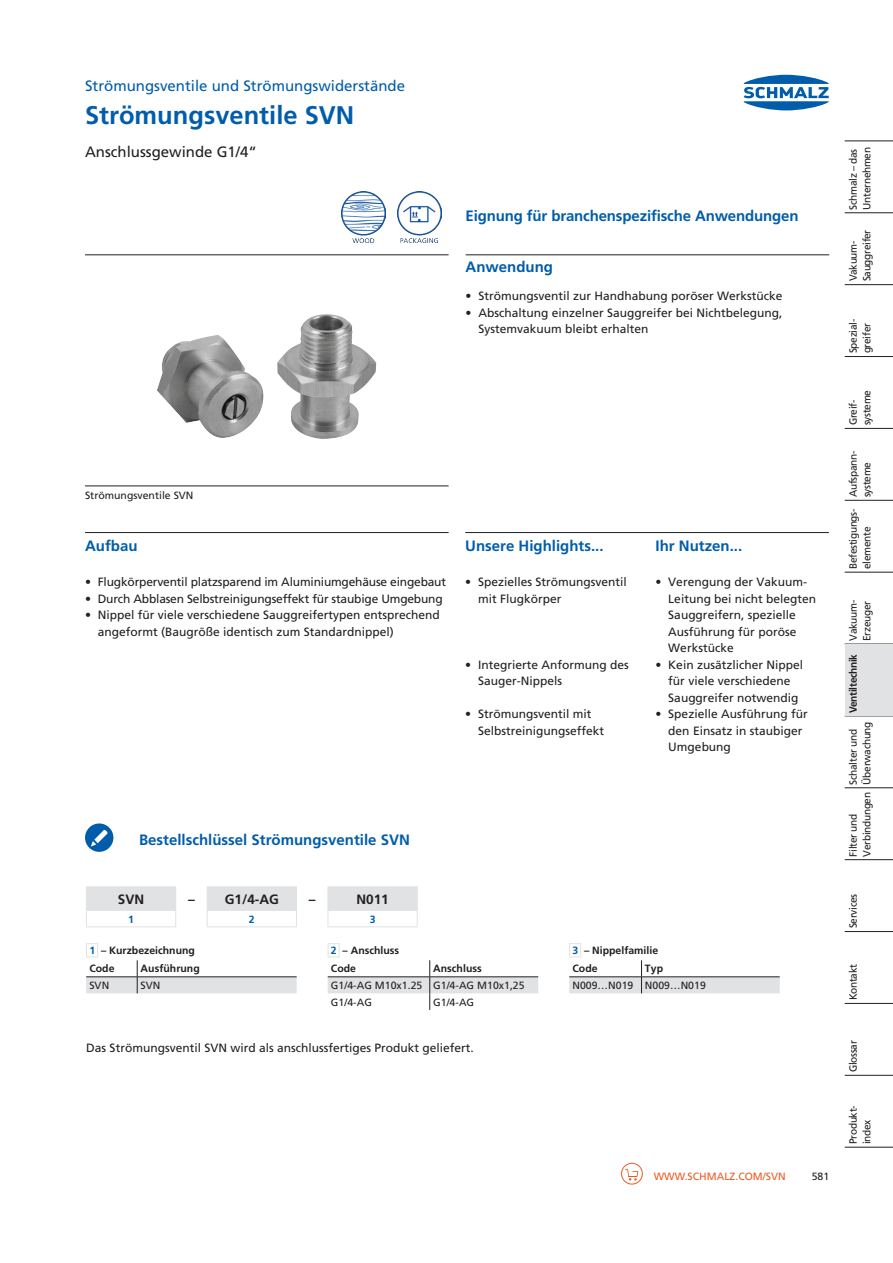
<style>
.page{position:relative;width:893px;height:1263px;background:#fff}
.page>*{position:absolute;margin:0;border:0;box-sizing:border-box;transform-origin:0 0}
.Produkt-Beschreibung{font:700 25.5px "Frutiger LT";color:#015dac}
.Produkt-Beschreibung-2{font:700 15px "Frutiger LT";letter-spacing:-.01em;color:#015dac}
.Produkt-Beschreibung-3{font:15px "Frutiger LT";color:#015dac}
.Produkt-Daten-Headli{font:700 15px "Frutiger LT";color:#015dac}
.Produkt-Beschreibung-4{font:15px "Frutiger LT";color:#231f20}
.t1{font:700 13.5px "Frutiger LT";color:#231f20}
.Produkt-Beschreibung-5{font:12px/16.5px "Frutiger LT";color:#231f20}
.Produkt-Bestellhinwe{font:12px "Frutiger LT";color:#231f20}
.Global-Taben-inaktiv{font:10.5px "Frutiger LT";letter-spacing:-.03em;color:#231f20;scale:.96 1}
.Produkt-Bilduntersch{font:10.5px/16.6px "Frutiger LT";letter-spacing:.005em;color:#231f20}
.Global-Taben-aktiv{font:700 10.5px/18.5px "Frutiger LT";color:#231f20}
.Global-URL{font:10.5px "Frutiger LT";color:#f15921}
.Global-Taben-aktiv-2{font:700 10.5px "Frutiger LT";letter-spacing:-.03em;color:#231f20;scale:.96 1}
.t2{font:700 10.5px "Frutiger LT";color:#015dac}
.Global-Pagina-R{font:10.5px "Frutiger LT";color:#231f20}
.s1{color:#015dac}
.s2{font-weight:700}
</style>
<div class="page">
<svg style="left:744px;top:75px;width:85px;height:35px"></svg>
<hr style="left:845px;top:141px;width:48px;height:1px;background:#231f20">
<hr style="left:845px;top:212px;width:48px;height:1px;background:#231f20">
<hr style="left:845px;top:284px;width:48px;height:1px;background:#231f20">
<hr style="left:845px;top:356px;width:48px;height:1px;background:#231f20">
<hr style="left:845px;top:428px;width:48px;height:1px;background:#231f20">
<hr style="left:845px;top:500px;width:48px;height:1px;background:#231f20">
<hr style="left:845px;top:572px;width:48px;height:1px;background:#231f20">
<hr style="left:845px;top:716px;width:48px;height:1px;background:#231f20">
<hr style="left:845px;top:787px;width:48px;height:1px;background:#231f20">
<hr style="left:845px;top:859px;width:48px;height:1px;background:#231f20">
<hr style="left:845px;top:931px;width:48px;height:1px;background:#231f20">
<hr style="left:845px;top:1003px;width:48px;height:1px;background:#231f20">
<hr style="left:845px;top:1075px;width:48px;height:1px;background:#231f20">
<hr style="left:845px;top:1147px;width:48px;height:1px;background:#231f20">
<div style="left:845px;top:644px;width:48px;height:72px;background:#e1e2e4"></div>
<img style="left:398px;top:191px;width:44px;height:52px">
<img style="left:342px;top:191px;width:44px;height:52px">
<hr style="left:85px;top:255px;width:364px;height:1px;background:#231f20">
<hr style="left:85px;top:486px;width:364px;height:1px;background:#231f20">
<hr style="left:466px;top:255px;width:363px;height:1px;background:#231f20">
<img style="left:157px;top:314px;width:220px;height:125px">
<hr style="left:85px;top:532px;width:364px;height:1px;background:#231f20">
<hr style="left:465px;top:532px;width:364px;height:1px;background:#231f20">
<div style="left:85px;top:823px;width:28px;height:29px;background:#015dac;border-radius:50%"></div>
<svg style="left:91px;top:830px;width:17px;height:16px"></svg>
<hr style="left:207px;top:886px;width:90px;height:1px;background:#e1e2e4">
<hr style="left:328px;top:886px;width:90px;height:1px;background:#e1e2e4">
<hr style="left:86px;top:926px;width:90px;height:1px;background:#e1e2e4">
<hr style="left:207px;top:926px;width:90px;height:1px;background:#e1e2e4">
<hr style="left:328px;top:926px;width:90px;height:1px;background:#e1e2e4">
<hr style="left:86px;top:886px;width:90px;height:1px;background:#e1e2e4">
<svg style="left:86px;top:887px;width:332px;height:39px"></svg>
<svg style="left:86px;top:960px;width:211px;height:33px"></svg>
<div style="left:86px;top:943px;width:12px;height:14px;border:1px solid #e1e2e4"></div>
<svg style="left:328px;top:960px;width:210px;height:50px"></svg>
<div style="left:328px;top:943px;width:12px;height:14px;border:1px solid #e1e2e4"></div>
<svg style="left:569px;top:960px;width:211px;height:33px"></svg>
<div style="left:569px;top:943px;width:12px;height:14px;border:1px solid #e1e2e4"></div>
<svg style="left:625px;top:1169px;width:13px;height:11px"></svg>
<div style="left:621px;top:1163px;width:22px;height:21px;border:1px solid #f15921;border-radius:50%"></div>
<p class="Produkt-Beschreibung-3" style="left:85px;top:77px;width:322px">Strömungsventile und Strömungswiderstände</p>
<p class="Produkt-Beschreibung" style="left:85px;top:100px;width:271px">Strömungsventile SVN</p>
<p class="Produkt-Beschreibung-4" style="left:85px;top:143px;width:173px">Anschlussgewinde G1/4“</p>
<p class="Produkt-Beschreibung-2" style="left:466px;top:207px;width:334px">Eignung für branchenspezifische Anwendungen</p>
<p class="Produkt-Beschreibung-2" style="left:466px;top:258px;width:89px">Anwendung</p>
<p class="Produkt-Beschreibung-5" style="left:466px;top:288px;width:318px">• Strömungsventil zur Handhabung poröser Werkstücke</p>
<p class="Produkt-Beschreibung-5" style="left:478px;top:304px;width:306px;text-indent:-13px">• Abschaltung einzelner Sauggreifer bei Nichtbelegung,<br>Systemvakuum bleibt erhalten</p>
<p class="Produkt-Bilduntersch" style="left:85px;top:487px;width:110px">Strömungsventile SVN</p>
<p class="Produkt-Beschreibung-2" style="left:85px;top:537px;width:54px">Aufbau</p>
<p class="Produkt-Beschreibung-5" style="left:85px;top:574px;width:363px">• Flugkörperventil platzsparend im Aluminiumgehäuse eingebaut</p>
<p class="Produkt-Beschreibung-5" style="left:85px;top:590px;width:359px">• Durch Abblasen Selbstreinigungseffekt für staubige Umgebung</p>
<p class="Produkt-Beschreibung-5" style="left:98px;top:607px;width:344px;text-indent:-13px">• Nippel für viele verschiedene Sauggreifertypen entsprechend angeformt (Baugröße identisch zum Standardnippel)</p>
<p class="Produkt-Beschreibung-2" style="left:465px;top:537px;width:140px">Unsere Highlights...</p>
<p class="Produkt-Beschreibung-2" style="left:656px;top:537px;width:88px">Ihr Nutzen...</p>
<p class="Produkt-Beschreibung-5" style="left:478px;top:574px;width:150px;text-indent:-13px">• Spezielles Strömungsventil mit Flugkörper</p>
<p class="Produkt-Beschreibung-5" style="left:668px;top:574px;width:149px;text-indent:-13px">• Verengung der Vakuum-<br>Leitung bei nicht belegten<br>Sauggreifern, spezielle<br>Ausführung für poröse<br>Werkstücke</p>
<p class="Produkt-Beschreibung-5" style="left:478px;top:656px;width:152px;text-indent:-13px">• Integrierte Anformung des<br>Sauger-Nippels</p>
<p class="Produkt-Beschreibung-5" style="left:668px;top:656px;width:136px;text-indent:-13px">• Kein zusätzlicher Nippel für viele verschiedene<br>Sauggreifer notwendig</p>
<p class="Produkt-Beschreibung-5" style="left:478px;top:706px;width:128px;text-indent:-13px">• Strömungsventil mit<br>Selbstreinigungseffekt</p>
<p class="Produkt-Beschreibung-5" style="left:668px;top:706px;width:141px;text-indent:-13px">• Spezielle Ausführung für den Einsatz in staubiger<br>Umgebung</p>
<p class="Produkt-Daten-Headli" style="left:139px;top:831px;width:272px">Bestellschlüssel Strömungsventile SVN</p>
<p class="t1" style="left:118px;top:891px;width:28px">SVN</p>
<p class="t1" style="left:188px;top:891px;width:92px">– G1/4-AG</p>
<p class="t1" style="left:309px;top:891px;width:8px">–</p>
<p class="t1" style="left:356px;top:891px;width:34px">N011</p>
<p class="t2" style="left:128px;top:913px;width:7px">1</p>
<p class="t2" style="left:249px;top:913px;width:7px">2</p>
<p class="t2" style="left:370px;top:913px;width:7px">3</p>
<p class="Global-Taben-aktiv" style="left:89px;top:941px;width:107px"><span class="s1">1</span> – Kurzbezeichnung<br>Code</p>
<p class="Global-Taben-aktiv" style="left:331px;top:941px;width:70px"><span class="s1">2</span> – Anschluss<br>Code</p>
<p class="Global-Taben-aktiv" style="left:141px;top:959px;width:61px">Ausführung</p>
<p class="Produkt-Bilduntersch" style="left:331px;top:960px;width:195px;text-indent:102px"><span class="s2">Anschluss<br></span>G1/4-AG M10x1.25 G1/4-AG M10x1,25<br>G1/4-AG</p>
<p class="Produkt-Bilduntersch" style="left:89px;top:977px;width:21px">SVN</p>
<p class="Produkt-Bilduntersch" style="left:141px;top:977px;width:21px">SVN</p>
<p class="Produkt-Bilduntersch" style="left:433px;top:994px;width:43px">G1/4-AG</p>
<p class="Produkt-Bestellhinwe" style="left:86px;top:1040px;width:389px">Das Strömungsventil SVN wird als anschlussfertiges Produkt geliefert.</p>
<p class="Global-Taben-aktiv" style="left:572px;top:941px;width:87px"><span class="s1">3</span> – Nippelfamilie<br>Code</p>
<p class="Produkt-Bilduntersch" style="left:572px;top:960px;width:135px;text-indent:73px"><span class="s2">Typ<br></span>N009…N019 N009…N019</p>
<p class="Global-URL" style="left:654px;top:1170px;width:133px">WWW.SCHMALZ.COM/SVN</p>
<p class="Global-Pagina-R" style="left:812px;top:1170px;width:19px">581</p>
<p class="Global-Taben-inaktiv" style="left:847px;top:210px;width:65px;rotate:-90deg">Schmalz – das</p>
<p class="Global-Taben-inaktiv" style="left:860px;top:210px;width:67px;rotate:-90deg">Unternehmen</p>
<p class="Global-Taben-inaktiv" style="left:847px;top:281px;width:44px;rotate:-90deg">Vakuum-</p>
<p class="Global-Taben-inaktiv" style="left:860px;top:281px;width:56px;rotate:-90deg">Sauggreifer</p>
<p class="Global-Taben-inaktiv" style="left:847px;top:353px;width:37px;rotate:-90deg">Spezial-</p>
<p class="Global-Taben-inaktiv" style="left:860px;top:353px;width:33px;rotate:-90deg">greifer</p>
<p class="Global-Taben-inaktiv" style="left:847px;top:425px;width:28px;rotate:-90deg">Greif-</p>
<p class="Global-Taben-inaktiv" style="left:860px;top:425px;width:38px;rotate:-90deg">systeme</p>
<p class="Global-Taben-inaktiv" style="left:847px;top:497px;width:50px;rotate:-90deg">Aufspann-</p>
<p class="Global-Taben-inaktiv" style="left:860px;top:497px;width:38px;rotate:-90deg">systeme</p>
<p class="Global-Taben-inaktiv" style="left:847px;top:569px;width:64px;rotate:-90deg">Befestigungs-</p>
<p class="Global-Taben-inaktiv" style="left:860px;top:569px;width:45px;rotate:-90deg">elemente</p>
<p class="Global-Taben-inaktiv" style="left:847px;top:641px;width:44px;rotate:-90deg">Vakuum-</p>
<p class="Global-Taben-inaktiv" style="left:860px;top:641px;width:43px;rotate:-90deg">Erzeuger</p>
<p class="Global-Taben-aktiv-2" style="left:847px;top:713px;width:62px;rotate:-90deg">Ventiltechnik</p>
<p class="Global-Taben-inaktiv" style="left:847px;top:785px;width:59px;rotate:-90deg">Schalter und</p>
<p class="Global-Taben-inaktiv" style="left:860px;top:785px;width:67px;rotate:-90deg">Überwachung</p>
<p class="Global-Taben-inaktiv" style="left:847px;top:856px;width:46px;rotate:-90deg">Filter und</p>
<p class="Global-Taben-inaktiv" style="left:860px;top:856px;width:69px;rotate:-90deg">Verbindungen</p>
<p class="Global-Taben-inaktiv" style="left:847px;top:928px;width:37px;rotate:-90deg">Services</p>
<p class="Global-Taben-inaktiv" style="left:847px;top:1000px;width:39px;rotate:-90deg">Kontakt</p>
<p class="Global-Taben-inaktiv" style="left:847px;top:1072px;width:35px;rotate:-90deg">Glossar</p>
<p class="Global-Taben-inaktiv" style="left:847px;top:1144px;width:42px;rotate:-90deg">Produkt-</p>
<p class="Global-Taben-inaktiv" style="left:860px;top:1144px;width:27px;rotate:-90deg">index</p>
</div>
